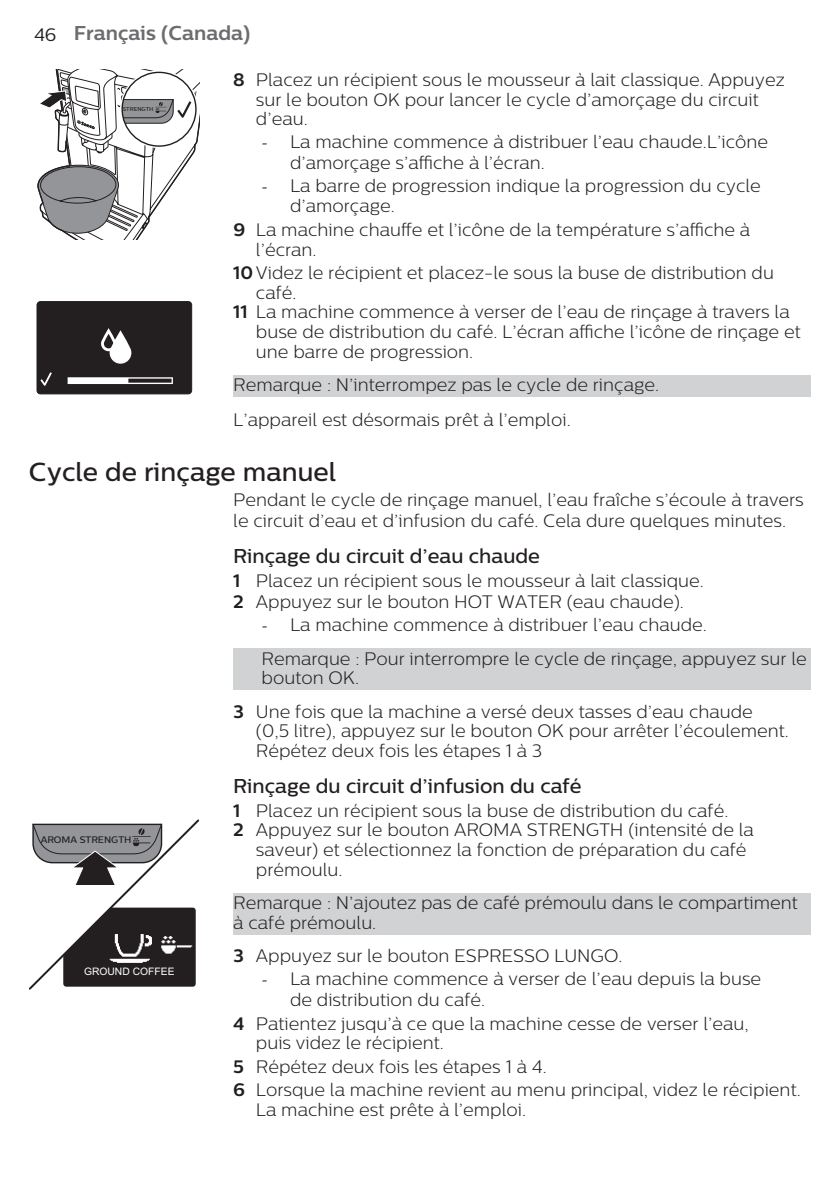
<style>
.page{position:relative;width:840px;height:1191px;background:#fff}
.page>*{position:absolute;margin:0;border:0;box-sizing:border-box;transform-origin:0 0}
.t1{font:500 26px "Centrale Sans";color:#231f20}
.t2{font:500 20px "Centrale Sans";color:#231f20}
.t3{font:700 20px "Centrale Sans";color:#6c6d70}
.t4{font:300 18px/19.6px "Centrale Sans";color:#231f20}
.t5{font:10.4px "Arial";color:#fff}
.t6{font:500 9.4px "Centrale Sans";color:#231f20}
.t7{font:500 5.6px "Centrale Sans";color:#231f20}
.s1{font-weight:400;font-size:18px;color:#231f20}
.s2{font-weight:700}
.s3{font-family:"Minion Pro";font-weight:400}
</style>
<div class="page">
<div style="left:233px;top:375px;width:577px;height:22px;background:#d1d2d4"></div>
<div style="left:233px;top:649px;width:577px;height:41px;background:#d1d2d4"></div>
<div style="left:233px;top:893px;width:577px;height:41px;background:#d1d2d4"></div>
<svg style="left:37px;top:69px;width:162px;height:170px"></svg>
<div style="left:121px;top:72px;width:75px;height:75px;border:1px solid #231f20;border-radius:50%"></div>
<svg style="left:36px;top:302px;width:157px;height:93px"></svg>
<div style="left:37px;top:302px;width:154px;height:92px;background:#231f20;border-radius:4px"></div>
<div style="left:37px;top:302px;width:155px;height:92px;border:1px solid #231f20;border-radius:4px"></div>
<svg style="left:40px;top:372px;width:12px;height:14px"></svg>
<svg style="left:101px;top:328px;width:30px;height:36px"></svg>
<svg style="left:68px;top:377px;width:105px;height:7px"></svg>
<svg style="left:29px;top:819px;width:170px;height:170px"></svg>
<p class="t3" style="left:34px;top:21px;width:218px"><span class="s1">46</span> Français (Canada)</p>
<p class="t4" style="left:256px;top:70px;width:530px;text-indent:-23px"><span class="s2">8</span> Placez un récipient sous le mousseur à lait classique. Appuyez sur le bouton OK pour lancer le cycle d’amorçage du circuit d’eau.</p>
<p class="t4" style="left:290px;top:131px;width:479px;line-height:20.8px;text-indent:-28px"><span class="s3">-</span> La machine commence à distribuer l’eau chaude.L’icône d’amorçage s’affiche à l’écran.</p>
<p class="t4" style="left:290px;top:175px;width:472px;line-height:20.8px;text-indent:-28px"><span class="s3">-</span> La barre de progression indique la progression du cycle d’amorçage.</p>
<p class="t4" style="left:256px;top:220px;width:495px;text-indent:-23px"><span class="s2">9</span> La machine chauffe et l’icône de la température s’affiche à l’écran.</p>
<p class="t4" style="left:233px;top:263px;width:542px"><span class="s2">10</span> Videz le récipient et placez-le sous la buse de distribution du</p>
<p class="t4" style="left:256px;top:282px;width:42px">café.</p>
<p class="t4" style="left:233px;top:302px;width:557px"><span class="s2">11</span> La machine commence à verser de l’eau de rinçage à travers la</p>
<p class="t4" style="left:256px;top:322px;width:546px">buse de distribution du café. L’écran affiche l’icône de rinçage et</p>
<p class="t4" style="left:256px;top:341px;width:219px">une barre de progression.</p>
<p class="t4" style="left:233px;top:367px;width:427px;line-height:34.8px">Remarque : N’interrompez pas le cycle de rinçage.<br>L’appareil est désormais prêt à l’emploi.</p>
<h1 class="t1" style="left:29px;top:457px;width:309px">Cycle de rinçage manuel</h1>
<p class="t4" style="left:233px;top:489px;width:571px;line-height:20.8px">Pendant le cycle de rinçage manuel, l’eau fraîche s’écoule à travers le circuit d’eau et d’infusion du café. Cela dure quelques minutes.</p>
<p class="t2" style="left:233px;top:544px;width:308px">Rinçage du circuit d’eau chaude</p>
<p class="t4" style="left:233px;top:569px;width:472px;line-height:21.6px"><span class="s2">1</span> Placez un récipient sous le mousseur à lait classique.<br><span class="s2">2</span> Appuyez sur le bouton HOT WATER (eau chaude).</p>
<p class="t4" style="left:261px;top:607px;width:546px;line-height:33.6px"><span class="s3">-</span> La machine commence à distribuer l’eau chaude.<br>Remarque : Pour interrompre le cycle de rinçage, appuyez sur le</p>
<p class="t4" style="left:233px;top:661px;width:521px;line-height:33.6px;text-indent:28px">bouton OK.<br><span class="s2">3</span> Une fois que la machine a versé deux tasses d’eau chaude</p>
<p class="t4" style="left:256px;top:721px;width:534px">(0,5 litre), appuyez sur le bouton OK pour arrêter l’écoulement.<br>Répétez deux fois les étapes 1 à 3</p>
<p class="t2" style="left:233px;top:774px;width:350px">Rinçage du circuit d’infusion du café</p>
<p class="t4" style="left:233px;top:800px;width:496px"><span class="s2">1</span> Placez un récipient sous la buse de distribution du café.</p>
<p class="t4" style="left:233px;top:820px;width:522px"><span class="s2">2</span> Appuyez sur le bouton AROMA STRENGTH (intensité de la</p>
<p class="t4" style="left:256px;top:839px;width:492px">saveur) et sélectionnez la fonction de préparation du café</p>
<p class="t4" style="left:256px;top:859px;width:88px">prémoulu.</p>
<p class="t4" style="left:233px;top:892px;width:565px">Remarque : N’ajoutez pas de café prémoulu dans le compartiment à café prémoulu.</p>
<p class="t4" style="left:233px;top:946px;width:390px"><span class="s2">3</span> Appuyez sur le bouton ESPRESSO LUNGO.</p>
<p class="t4" style="left:290px;top:968px;width:472px;line-height:20.8px;text-indent:-28px"><span class="s3">-</span> La machine commence à verser de l’eau depuis la buse de distribution du café.</p>
<p class="t4" style="left:256px;top:1013px;width:494px;text-indent:-23px"><span class="s2">4</span> Patientez jusqu’à ce que la machine cesse de verser l’eau, puis videz le récipient.</p>
<p class="t4" style="left:233px;top:1054px;width:568px;line-height:23.6px"><span class="s2">5</span> Répétez deux fois les étapes 1 à 4.<br><span class="s2">6</span> Lorsque la machine revient au menu principal, videz le récipient.</p>
<p class="t4" style="left:256px;top:1099px;width:271px">La machine est prête à l’emploi.</p>
<p class="t7" style="left:123px;top:106px;width:32px">STRENGTH</p>
<p class="t6" style="left:41px;top:834px;width:92px">AROMA STRENGTH</p>
<p class="t5" style="left:84px;top:965px;width:92px">GROUND COFFEE</p>
</div>
